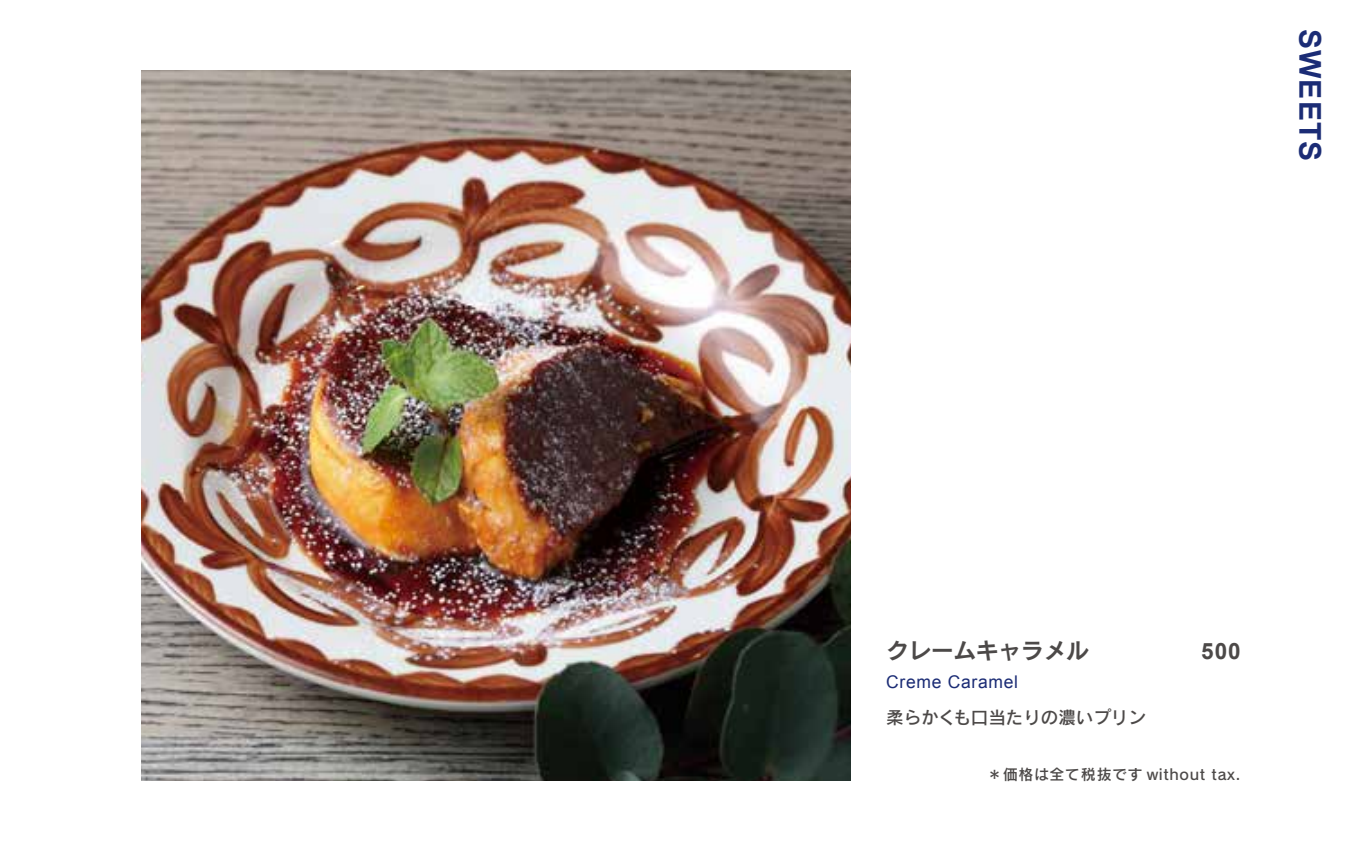
<style>
.page{position:relative;width:1347px;height:851px;background:#fff}
.page>*{position:absolute;margin:0;border:0;box-sizing:border-box;transform-origin:0 0}
.t1{font:700 30px "Arial";letter-spacing:.04em;color:#1b2c75}
.t2{font:22.5px "Rodin Pro B";color:#4c4948}
.t3{font:700 22.5px "Arial";color:#4c4948}
.t4{font:17.5px "Rodin Pro DB";color:#4c4948}
.t5{font:17.5px "Arial";letter-spacing:.04em;color:#1b2c75}
.t6{font:15px "Rodin Pro DB";letter-spacing:.04em;color:#4c4948}
</style>
<div class="page">
<img style="left:142px;top:71px;width:708px;height:709px">
<h1 class="t1" style="left:1329px;top:29px;width:134px;rotate:90deg">SWEETS</h1>
<h2 class="t2" style="left:886px;top:635px;width:204px">クレームキャラメル</h2>
<p class="t5" style="left:886px;top:669px;width:133px">Creme Caramel</p>
<p class="t4" style="left:886px;top:705px;width:261px">柔らかくも口当たりの濃いプリン</p>
<h2 class="t3" style="left:1201px;top:636px;width:41px">500</h2>
<p class="t6" style="left:987px;top:764px;width:255px">＊価格は全て税抜です without tax.</p>
</div>
